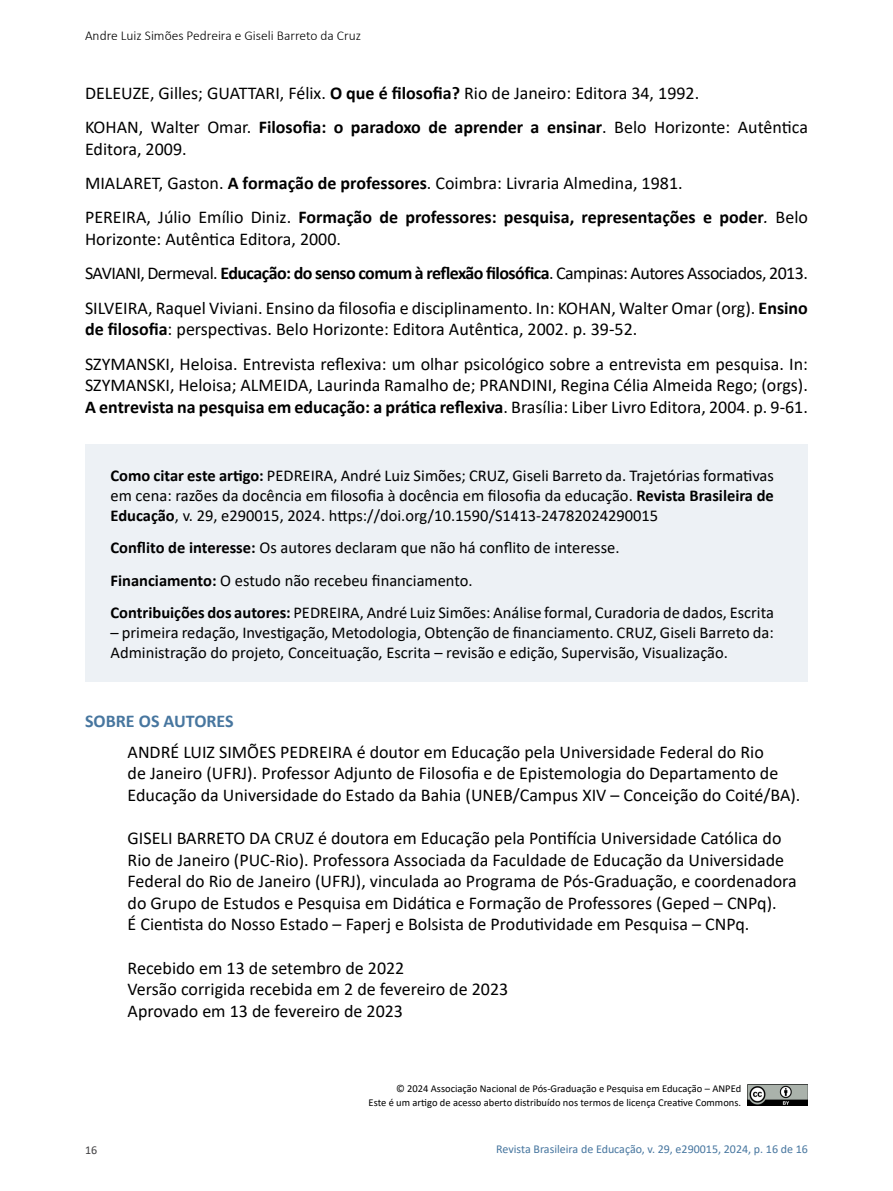
<style>
.page{position:relative;width:893px;height:1191px;background:#fff}
.page>*{position:absolute;margin:0;border:0;box-sizing:border-box;transform-origin:0 0}
.t1{font:18px/21.6px "Calibri";color:#000}
.t2{font:700 18px "Calibri";color:#47769f}
.t3{font:16.5px/19.8px "Calibri";color:#000}
.t4{font:300 13.5px "Calibri";color:#000}
.t5{font:12px "Calibri";color:#47769f}
.t6{font:12px "Calibri";color:#414042}
.t7{font:10.5px/13.5px "Calibri";color:#000;text-align:right}
.s1{font-weight:700}
.s2{font-style:italic}
</style>
<div class="page">
<img style="left:747px;top:1084px;width:61px;height:22px">
<div style="left:85px;top:445px;width:723px;height:237px;background:#edf1f5"></div>
<p class="t4" style="left:85px;top:27px;width:278px">Andre Luiz Simões Pedreira e Giseli Barreto da Cruz</p>
<p class="t1" style="left:85px;top:75px;width:724px;line-height:34.3px">DELEUZE, Gilles; GUATTARI, Félix. <span class="s1">O que é filosofia?</span> Rio de Janeiro: Editora 34, 1992.<br>KOHAN, Walter Omar. <span class="s1">Filosofia: o paradoxo de aprender a ensinar</span>. Belo Horizonte: Autêntica</p>
<p class="t1" style="left:85px;top:131px;width:724px;line-height:34.3px">Editora, 2009.<br>MIALARET, Gaston. <span class="s1">A formação de professores</span>. Coimbra: Livraria Almedina, 1981.<br>PEREIRA, Júlio Emílio Diniz. <span class="s1">Formação de professores: pesquisa, representações e poder</span><span class="s2">.</span> Belo</p>
<p class="t1" style="left:85px;top:221px;width:724px;line-height:34.3px">Horizonte: Autêntica Editora, 2000.<br>SAVIANI, Dermeval. <span class="s1">Educação: do senso comum à reflexão filosófica</span>. Campinas: Autores Associados, 2013.<br>SILVEIRA, Raquel Viviani. Ensino da filosofia e disciplinamento. In: KOHAN, Walter Omar (org). <span class="s1">Ensino</span></p>
<p class="t1" style="left:85px;top:312px;width:724px;line-height:34.3px"><span class="s1">de filosofia</span>: perspectivas. Belo Horizonte: Editora Autêntica, 2002. p. 39-52.<br>SZYMANSKI, Heloisa. Entrevista reflexiva: um olhar psicológico sobre a entrevista em pesquisa. In:</p>
<p class="t1" style="left:85px;top:374px;width:724px">SZYMANSKI, Heloisa; ALMEIDA, Laurinda Ramalho de; PRANDINI, Regina Célia Almeida Rego; (orgs).<br><span class="s1">A entrevista na pesquisa em educação: a prática reflexiva</span>. Brasília: Liber Livro Editora, 2004. p. 9-61.</p>
<p class="t3" style="left:111px;top:465px;width:665px;text-align:justify"><span class="s1">Como citar este artigo:</span> PEDREIRA, André Luiz Simões; CRUZ, Giseli Barreto da. Trajetórias formativas em cena: razões da docência em filosofia à docência em filosofia da educação. <span class="s1">Revista Brasileira de Educação</span>, v. 29, e290015, 2024. https://doi.org/10.1590/S1413-24782024290015</p>
<p class="t3" style="left:111px;top:531px;width:665px;line-height:32.5px"><span class="s1">Conflito de interesse:</span> Os autores declaram que não há conflito de interesse.<br><span class="s1">Financiamento:</span> O estudo não recebeu financiamento.<br><span class="s1">Contribuições dos autores:</span> PEDREIRA, André Luiz Simões: Análise formal, Curadoria de dados, Escrita</p>
<p class="t3" style="left:111px;top:622px;width:665px">– primeira redação, Investigação, Metodologia, Obtenção de financiamento. CRUZ, Giseli Barreto da:<br>Administração do projeto, Conceituação, Escrita – revisão e edição, Supervisão, Visualização.</p>
<p class="t2" style="left:85px;top:708px;width:150px">SOBRE OS AUTORES</p>
<p class="t1" style="left:128px;top:740px;width:674px">ANDRÉ LUIZ SIMÕES PEDREIRA é doutor em Educação pela Universidade Federal do Rio<br>de Janeiro (UFRJ). Professor Adjunto de Filosofia e de Epistemologia do Departamento de<br>Educação da Universidade do Estado da Bahia (UNEB/Campus XIV – Conceição do Coité/BA).</p>
<p class="t1" style="left:128px;top:826px;width:671px">GISELI BARRETO DA CRUZ é doutora em Educação pela Pontifícia Universidade Católica do Rio de Janeiro (PUC-Rio). Professora Associada da Faculdade de Educação da Universidade Federal do Rio de Janeiro (UFRJ), vinculada ao Programa de Pós-Graduação, e coordenadora do Grupo de Estudos e Pesquisa em Didática e Formação de Professores (Geped – CNPq).<br>É Cientista do Nosso Estado – Faperj e Bolsista de Produtividade em Pesquisa – CNPq.</p>
<p class="t1" style="left:128px;top:956px;width:382px">Recebido em 13 de setembro de 2022<br>Versão corrigida recebida em 2 de fevereiro de 2023<br>Aprovado em 13 de fevereiro de 2023</p>
<p class="t7" style="left:369px;top:1081px;width:374px">© 2024 Associação Nacional de Pós-Graduação e Pesquisa em Educação – ANPEd<br>Este é um artigo de acesso aberto distribuído nos termos de licença Creative Commons.</p>
<p class="t6" style="left:85px;top:1141px;width:14px">16</p>
<p class="t5" style="left:496px;top:1141px;width:313px">Revista Brasileira de Educação, v. 29, e290015, 2024, p. 16 de 16</p>
</div>
